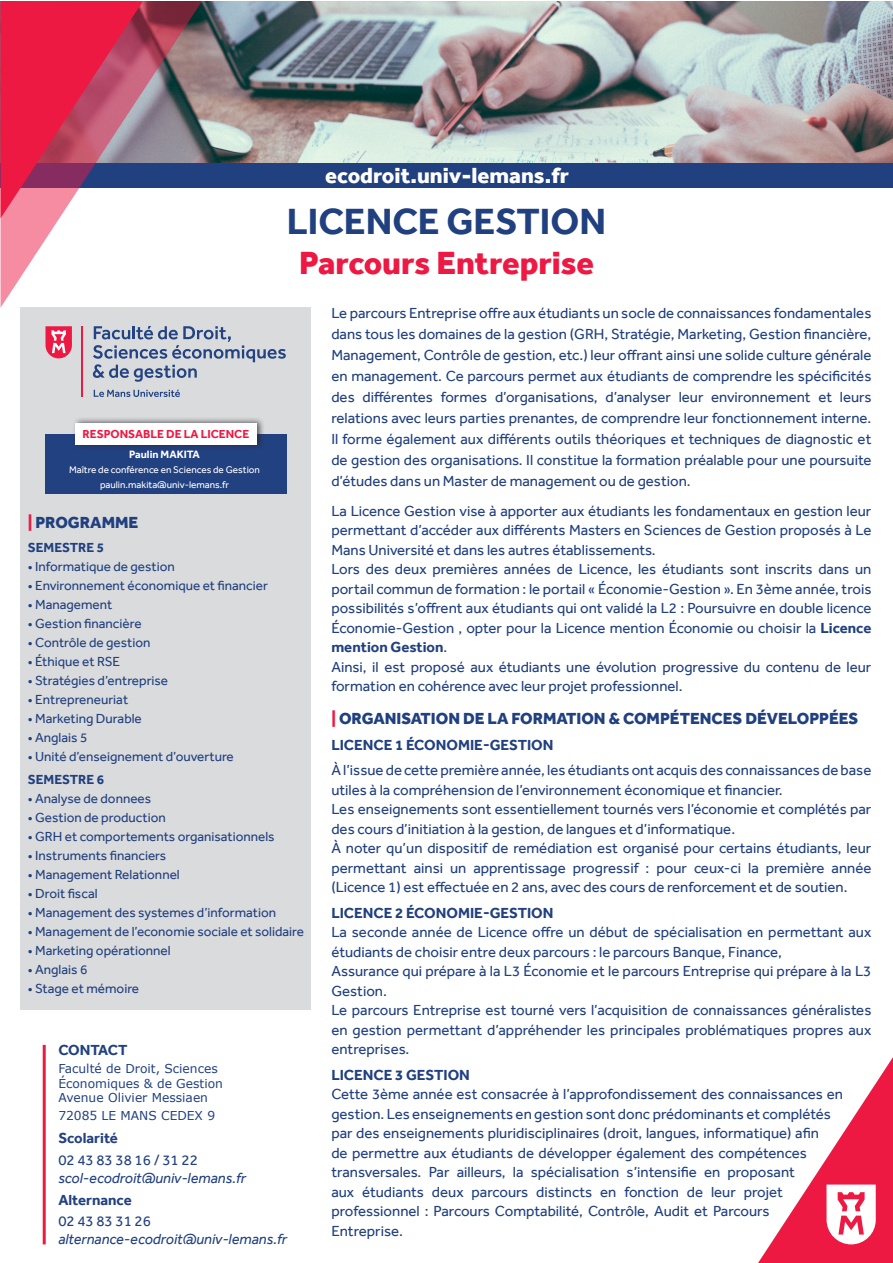
<style>
.page{position:relative;width:893px;height:1263px;background:#fff}
.page>*{position:absolute;margin:0;border:0;box-sizing:border-box;transform-origin:0 0}
.t1{font:700 37.5px "Effra";color:#21407f}
.t2{font:800 33px "Effra";color:#ed1943}
.t3{font:800 22.5px "Effra";color:#fff}
.t4{font:800 16.5px "Effra";color:#21407f}
.t5{font:15px/19.5px "Effra";color:#21407f}
.t6{font:700 15px "Effra";color:#21407f}
.t7{font:italic 15px "Effra";color:#224181}
.t8{font:700 15px "Effra";color:#224181}
.t9{font:15px "Effra";color:#224181}
.t10{font:13.5px "Effra";color:#21407f}
.t11{font:700 13.5px "Effra";color:#21407f}
.t12{font:12.3px "Verdana";color:#224181}
.t13{font:700 11.85px "Effra";color:#ed1943}
.t14{font:700 10.95px "Effra";color:#fff}
.t15{font:9.9px "Effra";color:#fff}
.s1{color:#ed1943}
.s2{font-weight:700}
</style>
<div class="page">
<img style="left:202px;top:1px;width:691px;height:162px">
<div style="left:1px;top:163px;width:892px;height:24px;background:#21407f"></div>
<div style="left:21px;top:308px;width:290px;height:702px;background:#dadbdd"></div>
<svg style="left:1px;top:1px;width:201px;height:307px"></svg>
<svg style="left:1px;top:1px;width:142px;height:217px;background:#d04668"></svg>
<svg style="left:758px;top:1057px;width:135px;height:206px"></svg>
<hr style="left:43px;top:1045px;width:3px;height:199px;background:#ed1943">
<svg style="left:93px;top:326px;width:193px;height:56px"></svg>
<hr style="left:81px;top:326px;width:2px;height:71px;background:#ed1943">
<svg style="left:45px;top:326px;width:27px;height:32px"></svg>
<svg style="left:94px;top:390px;width:86px;height:7px"></svg>
<div style="left:45px;top:434px;width:242px;height:60px;background:#224181"></div>
<div style="left:72px;top:417px;width:194px;height:34px;background:#231f20;opacity:.75"></div>
<div style="left:75px;top:423px;width:182px;height:21px;background:#fff"></div>
<p class="t3" style="left:325px;top:162px;width:245px">ecodroit.univ-lemans.fr</p>
<p class="t1" style="left:287px;top:199px;width:321px">LICENCE GESTION</p>
<p class="t2" style="left:299px;top:243px;width:296px">Parcours Entreprise</p>
<p class="t13" style="left:83px;top:427px;width:168px">RESPONSABLE DE LA LICENCE</p>
<p class="t14" style="left:129px;top:448px;width:72px">Paulin MAKITA</p>
<p class="t15" style="left:69px;top:464px;width:192px">Maître de conférence en Sciences de Gestion</p>
<p class="t15" style="left:100px;top:478px;width:131px">paulin.makita@univ-lemans.fr</p>
<p class="t4" style="left:28px;top:513px;width:112px"><span class="s1">|</span> PROGRAMME</p>
<p class="t11" style="left:28px;top:539px;width:78px">SEMESTRE 5</p>
<p class="t10" style="left:28px;top:558px;width:149px">• Informatique de gestion</p>
<p class="t10" style="left:28px;top:577px;width:242px">• Environnement économique et financier</p>
<p class="t10" style="left:28px;top:596px;width:86px">• Management</p>
<p class="t10" style="left:28px;top:615px;width:115px">• Gestion financière</p>
<p class="t10" style="left:28px;top:634px;width:124px">• Contrôle de gestion</p>
<p class="t10" style="left:28px;top:653px;width:94px">• Éthique et RSE</p>
<p class="t10" style="left:28px;top:672px;width:142px">• Stratégies d’entreprise</p>
<p class="t10" style="left:28px;top:691px;width:102px">• Entrepreneuriat</p>
<p class="t10" style="left:28px;top:710px;width:116px">• Marketing Durable</p>
<p class="t10" style="left:28px;top:729px;width:61px">• Anglais 5</p>
<p class="t10" style="left:28px;top:748px;width:207px">• Unité d’enseignement d’ouverture</p>
<p class="t11" style="left:28px;top:772px;width:78px">SEMESTRE 6</p>
<p class="t10" style="left:28px;top:791px;width:125px">• Analyse de donnees</p>
<p class="t10" style="left:28px;top:810px;width:139px">• Gestion de production</p>
<p class="t10" style="left:28px;top:829px;width:248px">• GRH et comportements organisationnels</p>
<p class="t10" style="left:28px;top:848px;width:140px">• Instruments financiers</p>
<p class="t10" style="left:28px;top:867px;width:153px">• Management Relationnel</p>
<p class="t10" style="left:28px;top:886px;width:71px">• Droit fiscal</p>
<p class="t10" style="left:28px;top:905px;width:250px">• Management des systemes d’information</p>
<p class="t10" style="left:28px;top:924px;width:278px">• Management de l’economie sociale et solidaire</p>
<p class="t10" style="left:28px;top:943px;width:144px">• Marketing opérationnel</p>
<p class="t10" style="left:28px;top:962px;width:61px">• Anglais 6</p>
<p class="t10" style="left:28px;top:981px;width:113px">• Stage et mémoire</p>
<p class="t8" style="left:58px;top:1041px;width:71px">CONTACT</p>
<p class="t12" style="left:58px;top:1060px;width:161px">Faculté de Droit, Sciences</p>
<p class="t12" style="left:58px;top:1075px;width:166px">Économiques &amp; de Gestion</p>
<p class="t12" style="left:58px;top:1089px;width:151px">Avenue Olivier Messiaen</p>
<p class="t12" style="left:58px;top:1107px;width:158px">72085 LE MANS CEDEX 9</p>
<p class="t8" style="left:58px;top:1129px;width:61px">Scolarité</p>
<p class="t9" style="left:58px;top:1151px;width:141px">02 43 83 38 16 / 31 22</p>
<p class="t7" style="left:58px;top:1169px;width:189px">scol-ecodroit@univ-lemans.fr</p>
<p class="t8" style="left:58px;top:1190px;width:75px">Alternance</p>
<p class="t9" style="left:58px;top:1212px;width:94px">02 43 83 31 26</p>
<p class="t7" style="left:58px;top:1230px;width:230px">alternance-ecodroit@univ-lemans.fr</p>
<p class="t5" style="left:331px;top:302px;width:542px;line-height:21px;text-align:justify">Le parcours Entreprise offre aux étudiants un socle de connaissances fondamentales dans tous les domaines de la gestion (GRH, Stratégie, Marketing, Gestion financière, Management, Contrôle de gestion, etc.) leur offrant ainsi une solide culture générale en management. Ce parcours permet aux étudiants de comprendre les spécificités des différentes formes d’organisations, d’analyser leur environnement et leurs relations avec leurs parties prenantes, de comprendre leur fonctionnement interne.<br>Il forme également aux différents outils théoriques et techniques de diagnostic et de gestion des organisations. Il constitue la formation préalable pour une poursuite d’études dans un Master de management ou de gestion.</p>
<p class="t5" style="left:331px;top:501px;width:542px;text-align:justify">La Licence Gestion vise à apporter aux étudiants les fondamentaux en gestion leur permettant d’accéder aux différents Masters en Sciences de Gestion proposés à Le Mans Université et dans les autres établissements.</p>
<p class="t5" style="left:331px;top:559px;width:542px;text-align:justify">Lors des deux premières années de Licence, les étudiants sont inscrits dans un portail commun de formation : le portail « Économie-Gestion ». En 3ème année, trois possibilités s’offrent aux étudiants qui ont validé la L2 : Poursuivre en double licence Économie-Gestion , opter pour la Licence mention Économie ou choisir la <span class="s2">Licence mention Gestion</span>.</p>
<p class="t5" style="left:331px;top:657px;width:542px">Ainsi, il est proposé aux étudiants une évolution progressive du contenu de leur formation en cohérence avec leur projet professionnel.</p>
<p class="t4" style="left:331px;top:709px;width:528px"><span class="s1">|</span> ORGANISATION DE LA FORMATION &amp; COMPÉTENCES DÉVELOPPÉES</p>
<p class="t6" style="left:331px;top:736px;width:224px">LICENCE 1 ÉCONOMIE-GESTION</p>
<p class="t5" style="left:331px;top:760px;width:542px">À l’issue de cette première année, les étudiants ont acquis des connaissances de base utiles à la compréhension de l’environnement économique et financier.</p>
<p class="t5" style="left:331px;top:799px;width:542px">Les enseignements sont essentiellement tournés vers l’économie et complétés par des cours d’initiation à la gestion, de langues et d’informatique.</p>
<p class="t5" style="left:331px;top:838px;width:542px;text-align:justify">À noter qu’un dispositif de remédiation est organisé pour certains étudiants, leur permettant ainsi un apprentissage progressif : pour ceux-ci la première année (Licence 1) est effectuée en 2 ans, avec des cours de renforcement et de soutien.</p>
<p class="t6" style="left:331px;top:904px;width:224px">LICENCE 2 ÉCONOMIE-GESTION</p>
<p class="t5" style="left:331px;top:922px;width:542px">La seconde année de Licence offre un début de spécialisation en permettant aux étudiants de choisir entre deux parcours : le parcours Banque, Finance,</p>
<p class="t5" style="left:331px;top:961px;width:542px">Assurance qui prépare à la L3 Économie et le parcours Entreprise qui prépare à la L3<br>Gestion.</p>
<p class="t5" style="left:331px;top:1000px;width:542px;text-align:justify">Le parcours Entreprise est tourné vers l’acquisition de connaissances généralistes en gestion permettant d’appréhender les principales problématiques propres aux entreprises.</p>
<p class="t6" style="left:331px;top:1066px;width:140px">LICENCE 3 GESTION</p>
<p class="t5" style="left:331px;top:1084px;width:513px">Cette 3ème année est consacrée à l’approfondissement des connaissances en gestion. Les enseignements en gestion sont donc prédominants et complétés par des enseignements pluridisciplinaires (droit, langues, informatique) afin<br>de permettre aux étudiants de développer également des compétences transversales. Par ailleurs, la spécialisation s’intensifie en proposant<br>aux étudiants deux parcours distincts en fonction de leur projet professionnel : Parcours Comptabilité, Contrôle, Audit et Parcours Entreprise.</p>
</div>
